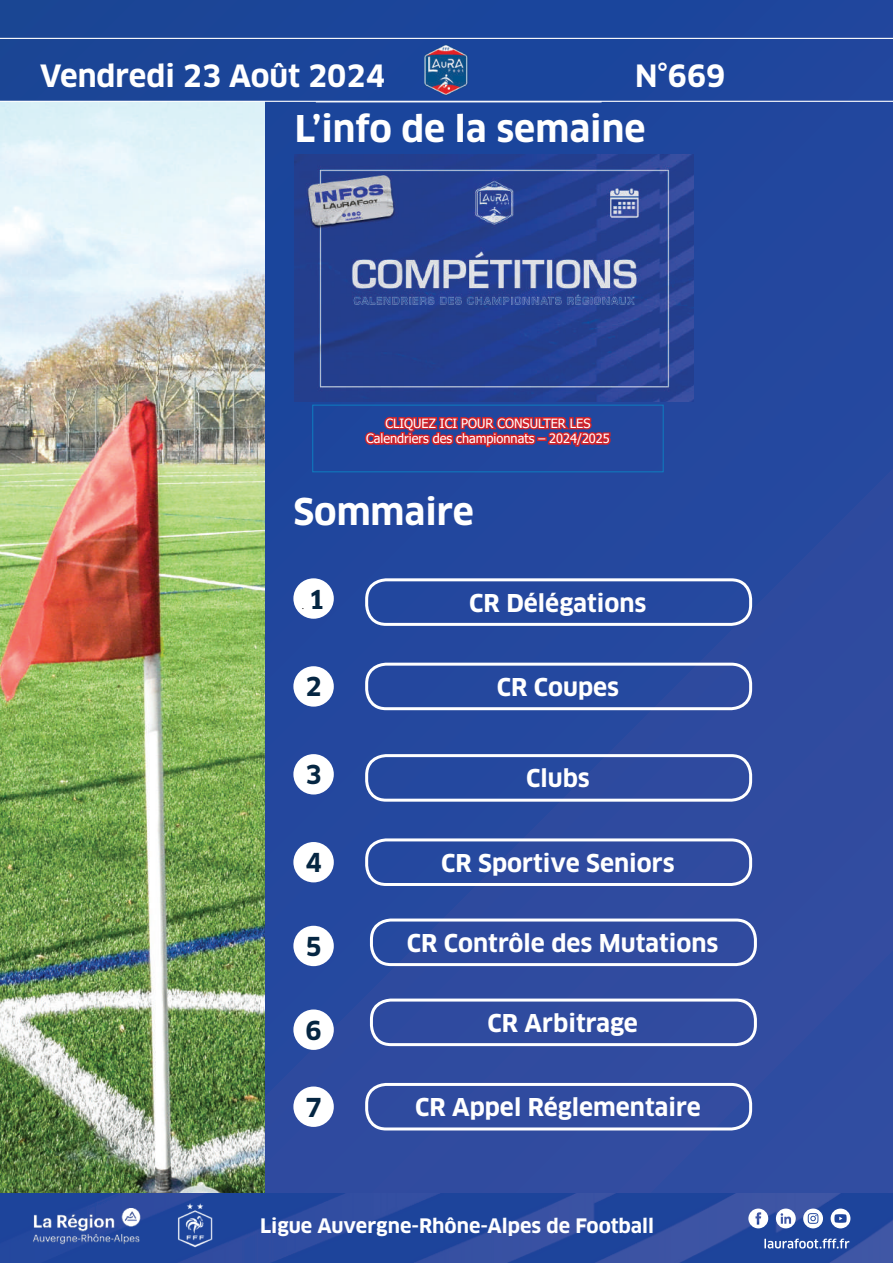
<style>
.page{position:relative;width:893px;height:1263px;background:#fff}
.page>*{position:absolute;margin:0;border:0;box-sizing:border-box;transform-origin:0 0}
.t1{font:700 36px "Clan OT";color:#fff}
.t2{font:700 30px "Clan OT";color:#fff}
.t3{font:700 25.5px "Clan OT";color:#052642}
.t4{font:700 24px "Clan OT";color:#fff}
.t5{font:700 19.5px "Clan OT";color:#fff}
.t6{font:12.75px/15.3px "Tahoma";color:#fff;text-align:center}
.t7{font:12.75px "Clan OT";color:#231f20}
.s1{font-weight:700;font-size:25.5px;color:#052642}
</style>
<div class="page">
<div style="left:0;top:0;width:893px;height:1262px;background:#25489f"></div>
<img style="left:424px;top:44px;width:44px;height:51px">
<hr style="left:0;top:38px;width:893px;height:1px;background:#fff">
<img style="left:0;top:102px;width:265px;height:1092px">
<hr style="left:0;top:101px;width:893px;height:1px;background:#fff">
<img style="left:0;top:1194px;width:892px;height:69px">
<img style="left:295px;top:155px;width:398px;height:246px">
<img style="left:16px;top:1194px;width:141px;height:67px">
<img style="left:159px;top:1202px;width:71px;height:48px">
<svg style="left:764px;top:1238px;width:85px;height:10px"></svg>
<svg style="left:748px;top:1208px;width:20px;height:20px"></svg>
<svg style="left:803px;top:1208px;width:20px;height:20px"></svg>
<svg style="left:776px;top:1208px;width:20px;height:20px"></svg>
<svg style="left:831px;top:1208px;width:19px;height:20px"></svg>
<div style="left:293px;top:578px;width:41px;height:41px;background:#fff;border-radius:50%"></div>
<div style="left:293px;top:754px;width:41px;height:40px;background:#fff;border-radius:50%"></div>
<div style="left:293px;top:926px;width:41px;height:40px;background:#fff;border-radius:50%"></div>
<div style="left:293px;top:666px;width:41px;height:41px;background:#fff;border-radius:50%"></div>
<div style="left:293px;top:842px;width:41px;height:40px;background:#fff;border-radius:50%"></div>
<div style="left:293px;top:1009px;width:41px;height:41px;background:#fff;border-radius:50%"></div>
<div style="left:365px;top:578px;width:387px;height:48px;border:3px solid #fff;border-radius:20px"></div>
<div style="left:365px;top:663px;width:387px;height:47px;border:3px solid #fff;border-radius:20px"></div>
<div style="left:365px;top:754px;width:387px;height:48px;border:3px solid #fff;border-radius:20px"></div>
<div style="left:365px;top:838px;width:387px;height:48px;border:3px solid #fff;border-radius:20px"></div>
<div style="left:370px;top:918px;width:387px;height:48px;border:3px solid #fff;border-radius:20px"></div>
<div style="left:370px;top:998px;width:387px;height:48px;border:3px solid #fff;border-radius:20px"></div>
<div style="left:293px;top:1086px;width:41px;height:41px;background:#fff;border-radius:50%"></div>
<div style="left:365px;top:1083px;width:387px;height:47px;border:3px solid #fff;border-radius:20px"></div>
<svg style="left:365px;top:416px;width:246px;height:32px"></svg>
<div style="left:313px;top:405px;width:350px;height:67px;border:1px solid #0e7dc0"></div>
<p class="t2" style="left:635px;top:59px;width:92px">N°669</p>
<p class="t2" style="left:40px;top:59px;width:346px">Vendredi 23 Août 2024</p>
<h1 class="t1" style="left:295px;top:108px;width:352px">L’info de la semaine</h1>
<p class="t6" style="left:366px;top:416px;width:245px">CLIQUEZ ICI POUR CONSULTER LES<br>Calendriers des championnats – 2024/2025</p>
<h1 class="t1" style="left:293px;top:491px;width:182px">Sommaire</h1>
<p class="t7" style="left:301px;top:596px;width:25px">. <span class="s1">1</span></p>
<p class="t4" style="left:469px;top:589px;width:179px">CR Délégations</p>
<p class="t3" style="left:305px;top:672px;width:18px">2</p>
<p class="t4" style="left:497px;top:673px;width:124px">CR Coupes</p>
<p class="t3" style="left:305px;top:760px;width:18px">3</p>
<p class="t4" style="left:526px;top:764px;width:65px">Clubs</p>
<p class="t3" style="left:305px;top:848px;width:18px">4</p>
<p class="t4" style="left:441px;top:849px;width:235px">CR Sportive Seniors</p>
<p class="t3" style="left:305px;top:932px;width:18px">5</p>
<p class="t4" style="left:407px;top:929px;width:313px">CR Contrôle des Mutations</p>
<p class="t3" style="left:305px;top:1015px;width:18px">6</p>
<p class="t4" style="left:487px;top:1009px;width:152px">CR Arbitrage</p>
<p class="t3" style="left:305px;top:1092px;width:18px">7</p>
<p class="t4" style="left:415px;top:1093px;width:287px">CR Appel Réglementaire</p>
<p class="t5" style="left:260px;top:1214px;width:396px">Ligue Auvergne-Rhône-Alpes de Football</p>
</div>
